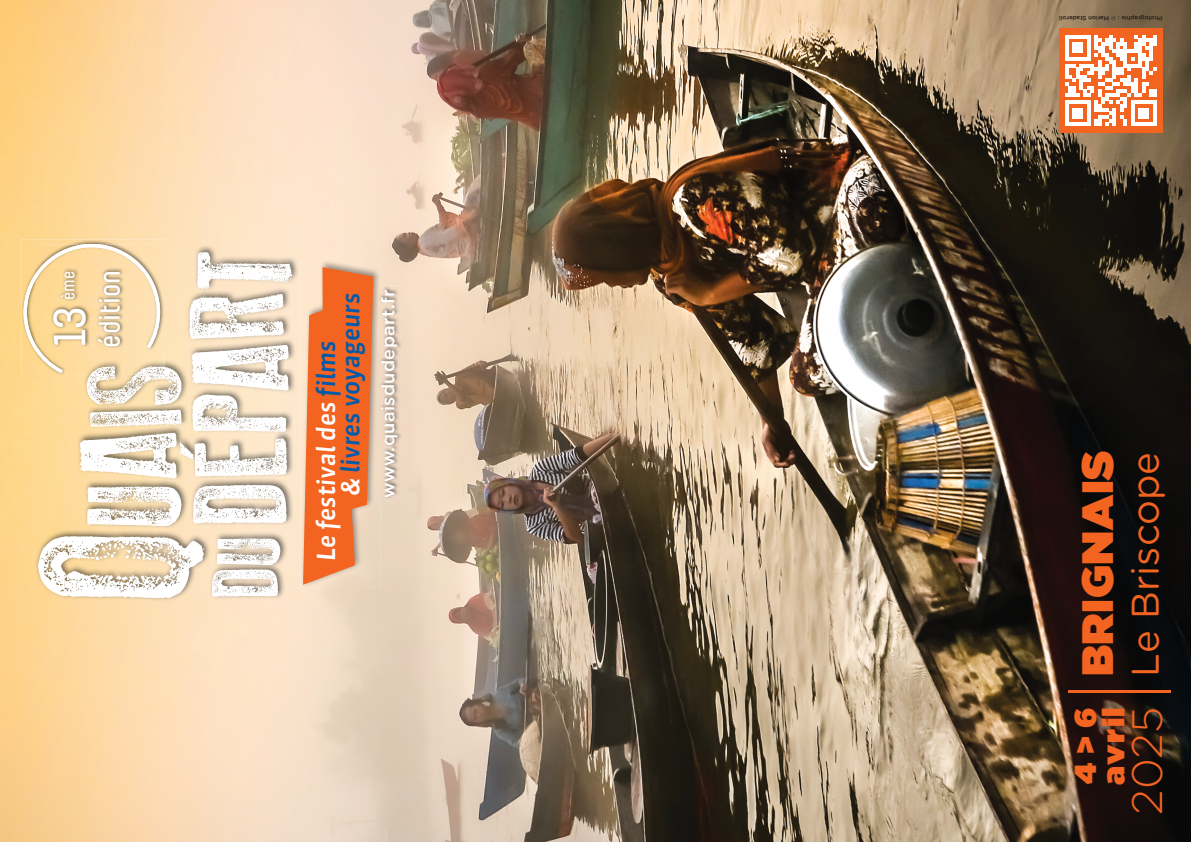
<style>
.page{position:relative;width:1191px;height:842px;background:#fff}
.page>*{position:absolute;margin:0;border:0;box-sizing:border-box;transform-origin:0 0}
.t1{font:600 45.2px "Yummo";color:#fff}
.t2{font:43.8px "Gotham Ultra";letter-spacing:.015em;color:#f36421}
.t3{font:300 42.6px "Gotham Rounded";color:#f36421}
.t4{font:38.4px "Gotham Rounded";color:#f36421}
.t5{font:30.7px "Gotham Ultra";letter-spacing:.05em;color:#f36421}
.t6{font:30.2px "Gotham Ultra";color:#f36421}
.t7{font:600 29.5px "Yummo";color:#fff}
.t8{font:italic 500 24.9px/24.2px "Sanuk";color:#015aaa}
.t9{font:500 18.2px "Gotham Rounded";letter-spacing:.02em;color:#fff}
.t10{font:600 18.2px "Yummo";color:#fff}
.t11{font:500 6.1px "Gotham";color:#231f20}
.s1{color:#fff}
</style>
<div class="page">
<img style="left:0;top:0;width:1191px;height:842px">
<img style="left:381px;top:285px;width:21px;height:214px">
<img style="left:381px;top:290px;width:17px;height:207px">
<img style="left:35px;top:352px;width:264px;height:249px">
<img style="left:292px;top:245px;width:7px;height:107px">
<svg style="left:38px;top:536px;width:166px;height:62px"></svg>
<svg style="left:87px;top:486px;width:94px;height:40px"></svg>
<svg style="left:212px;top:538px;width:68px;height:59px"></svg>
<svg style="left:193px;top:485px;width:94px;height:39px"></svg>
<svg style="left:20px;top:241px;width:272px;height:237px"></svg>
<img style="left:59px;top:267px;width:20px;height:34px">
<img style="left:51px;top:304px;width:39px;height:43px">
<img style="left:96px;top:267px;width:29px;height:81px">
<img style="left:300px;top:260px;width:81px;height:327px">
<svg style="left:303px;top:267px;width:70px;height:318px;background:#f17c42"></svg>
<hr style="left:1068px;top:690px;width:102px;height:3px;background:#f36421">
<div style="left:1059px;top:28px;width:103px;height:104px;background:#f36421"></div>
<svg style="left:1065px;top:35px;width:91px;height:91px"></svg>
<p class="t10" style="left:54px;top:300px;width:31px;rotate:-90deg">ème</p>
<h1 class="t1" style="left:34px;top:351px;width:46px;rotate:-90deg">13</h1>
<p class="t7" style="left:86px;top:348px;width:79px;rotate:-90deg">édition</p>
<p class="t8" style="left:314px;top:495px;width:204px;text-indent:-66px;rotate:-90deg"><span class="s1">Le festival des</span> films<br><span class="s1">&amp;</span> livres voyageurs</p>
<p class="t9" style="left:375px;top:497px;width:210px;rotate:-90deg">www.quaisdudepart.fr</p>
<p class="t11" style="left:1162px;top:22px;width:105px;rotate:-180deg">Photographie : © Marion Staderoli</p>
<h2 class="t2" style="left:1072px;top:676px;width:228px;rotate:-90deg">BRIGNAIS</h2>
<h3 class="t4" style="left:1118px;top:677px;width:226px;rotate:-90deg">Le Briscope</h3>
<p class="t6" style="left:1068px;top:784px;width:79px;rotate:-90deg">4 &gt; 6</p>
<p class="t5" style="left:1096px;top:785px;width:79px;rotate:-90deg">avril</p>
<h3 class="t3" style="left:1118px;top:815px;width:109px;rotate:-90deg">2025</h3>
</div>
